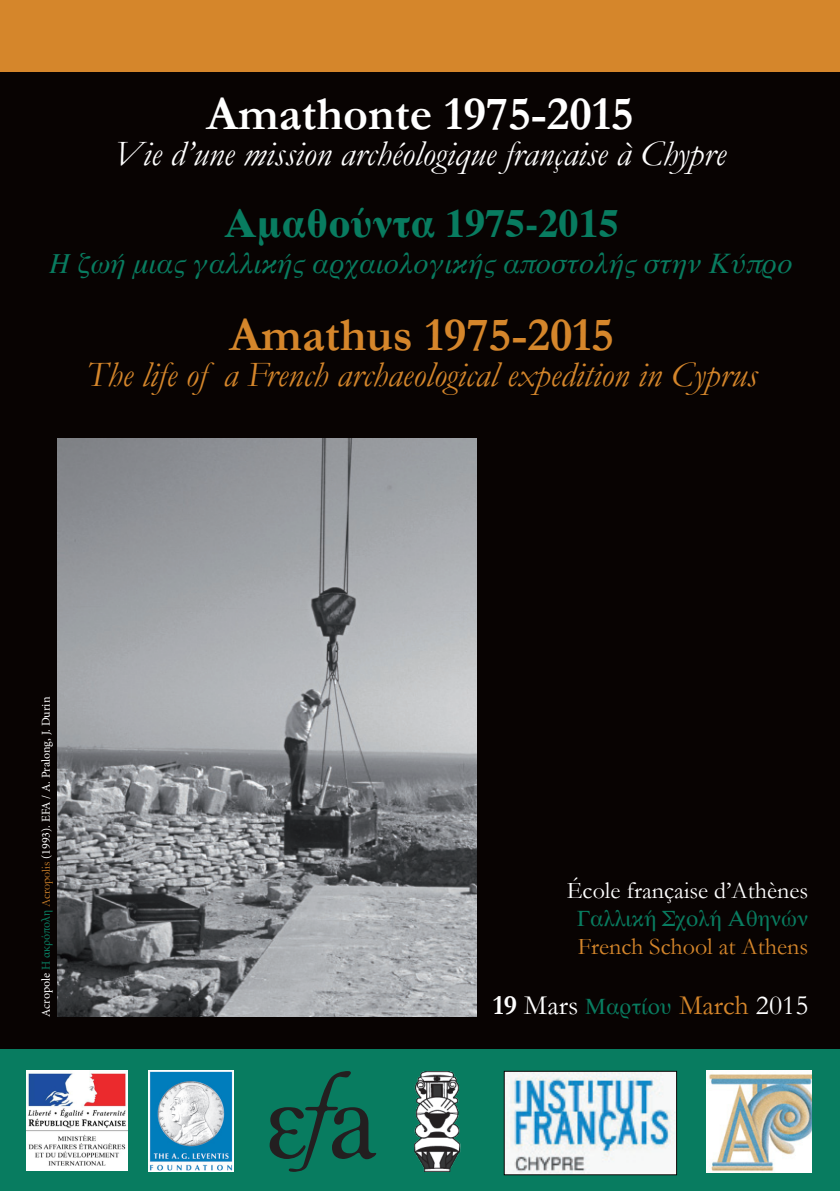
<style>
.page{position:relative;width:840px;height:1191px;background:#fff}
.page>*{position:absolute;margin:0;border:0;box-sizing:border-box;transform-origin:0 0}
.t1{font:700 48px "Garamond";color:#fff}
.t2{font:700 48px "Garamond";color:#d5862b}
.t3{font:700 40px "Times";color:#087c60}
.t4{font:italic 36px "Garamond";color:#d5862b}
.t5{font:italic 36px "Garamond";color:#fff}
.t6{font:italic 28px "Times";color:#087c60}
.t7{font:28px "Garamond";color:#fff}
.t8{font:24px "Garamond";color:#fff}
.t9{font:24px "Garamond";color:#d5862b}
.t10{font:22px "Times";color:#087c60}
.t11{font:12px "Minion Pro";color:#fff}
.s1{color:#087c60}
.s2{font-family:"Garamond";color:#d5862b}
.s3{font-weight:700}
.s4{font-family:"Times";font-size:22px;color:#087c60}
.s5{color:#d5862b}
</style>
<div class="page">
<div style="left:0;top:0;width:839px;height:1191px;background:#080302"></div>
<div style="left:0;top:1049px;width:839px;height:142px;background:#087c60"></div>
<img style="left:27px;top:1070px;width:100px;height:100px">
<div style="left:0;top:0;width:839px;height:71px;background:#d5862b"></div>
<img style="left:149px;top:1070px;width:84px;height:101px">
<svg style="left:269px;top:1071px;width:107px;height:101px"></svg>
<img style="left:706px;top:1070px;width:105px;height:102px">
<img style="left:505px;top:1073px;width:169px;height:100px">
<div style="left:503px;top:1071px;width:173px;height:104px;border:1px solid #080302"></div>
<img style="left:414px;top:1071px;width:47px;height:100px">
<img style="left:57px;top:438px;width:419px;height:578px">
<p class="t1" style="left:206px;top:86px;width:428px">Amathonte 1975-2015</p>
<p class="t5" style="left:114px;top:133px;width:613px">Vie d’une mission archéologique française à Chypre</p>
<p class="t3" style="left:224px;top:185px;width:396px">Αμαθούντα 1975-2015</p>
<p class="t6" style="left:50px;top:240px;width:744px">H ζωή μιας γαλλικής αρχαιολογικής αποστολής στην Κύπρο</p>
<p class="t2" style="left:229px;top:306px;width:386px">Amathus 1975-2015</p>
<p class="t4" style="left:86px;top:353px;width:672px">The life of a French archaeological expedition in Cyprus</p>
<p class="t11" style="left:38px;top:1016px;width:321px;rotate:-90deg">Acropole <span class="s1">Η ακρόπολη</span> <span class="s2">Acropolis</span> (1993). EFA / A. Pralong, J. Durin</p>
<p class="t8" style="left:566px;top:876px;width:243px">École française d’Athènes</p>
<p class="t10" style="left:576px;top:898px;width:233px">Γαλλική Σχολή Αθηνών</p>
<p class="t9" style="left:577px;top:932px;width:232px">French School at Athens</p>
<p class="t7" style="left:492px;top:988px;width:317px"><span class="s3">19</span> Mars <span class="s4">Μαρτίου</span> <span class="s5">March</span> 2015</p>
</div>
